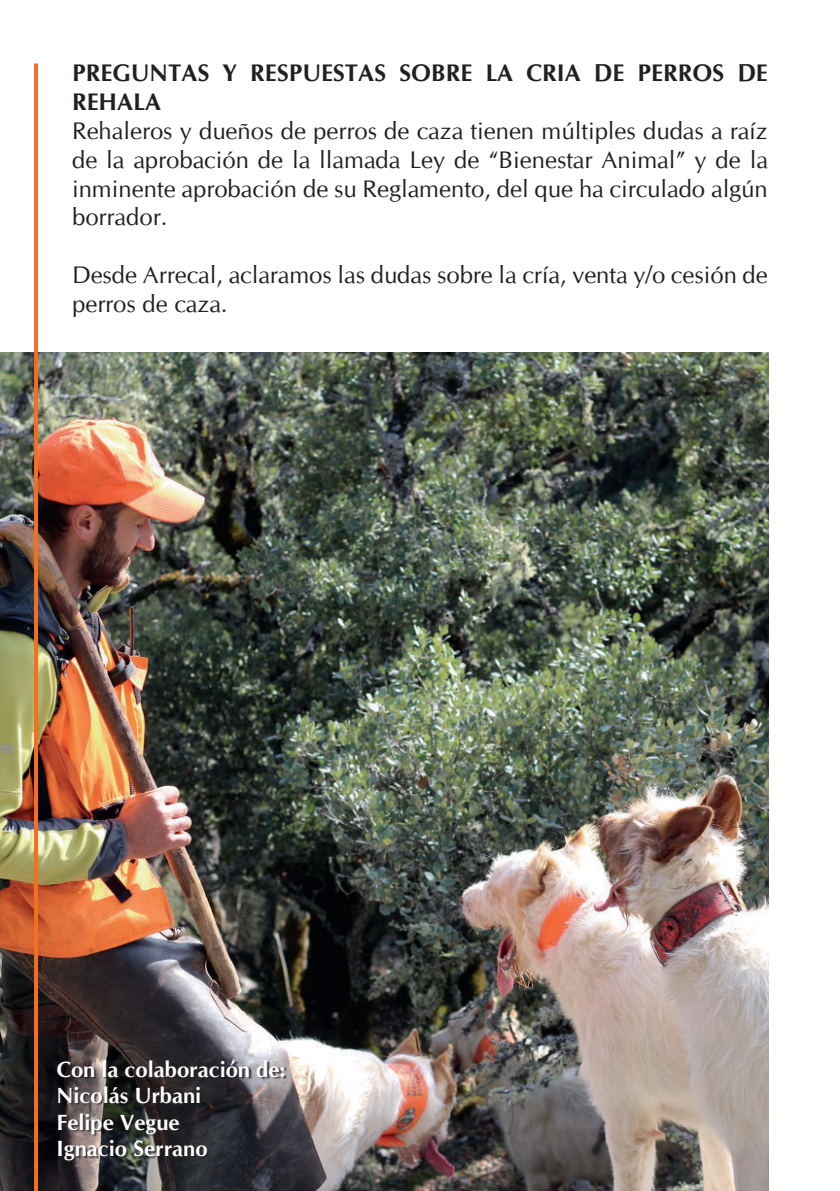
<style>
.page{position:relative;width:840px;height:1191px;background:#fff}
.page>*{position:absolute;margin:0;border:0;box-sizing:border-box;transform-origin:0 0}
.t1{font:24px/28.8px "CG Omega";color:#231f20;text-align:justify}
.t2{font:700 24px/28.8px "CG Omega";color:#231f20}
.t3{font:700 22px/26.4px "CG Omega";color:#fff}
</style>
<div class="page">
<img style="left:0;top:352px;width:767px;height:839px">
<hr style="left:34px;top:63px;width:4px;height:1128px;background:#f36f21">
<div style="left:58px;top:1061px;width:228px;height:102px;background:#231f20;opacity:.75"></div>
<p class="t2" style="left:72px;top:60px;width:697px">PREGUNTAS Y RESPUESTAS SOBRE LA CRIA DE PERROS DE<br>REHALA</p>
<p class="t1" style="left:72px;top:118px;width:697px">Rehaleros y dueños de perros de caza tienen múltiples dudas a raíz de la aprobación de la llamada Ley de “Bienestar Animal” y de la inminente aprobación de su Reglamento, del que ha circulado algún borrador.</p>
<p class="t1" style="left:72px;top:262px;width:697px">Desde Arrecal, aclaramos las dudas sobre la cría, venta y/o cesión de perros de caza.</p>
<p class="t3" style="left:56px;top:1057px;width:230px">Con la colaboración de:<br>Nicolás Urbani<br>Felipe Vegue<br>Ignacio Serrano</p>
</div>
